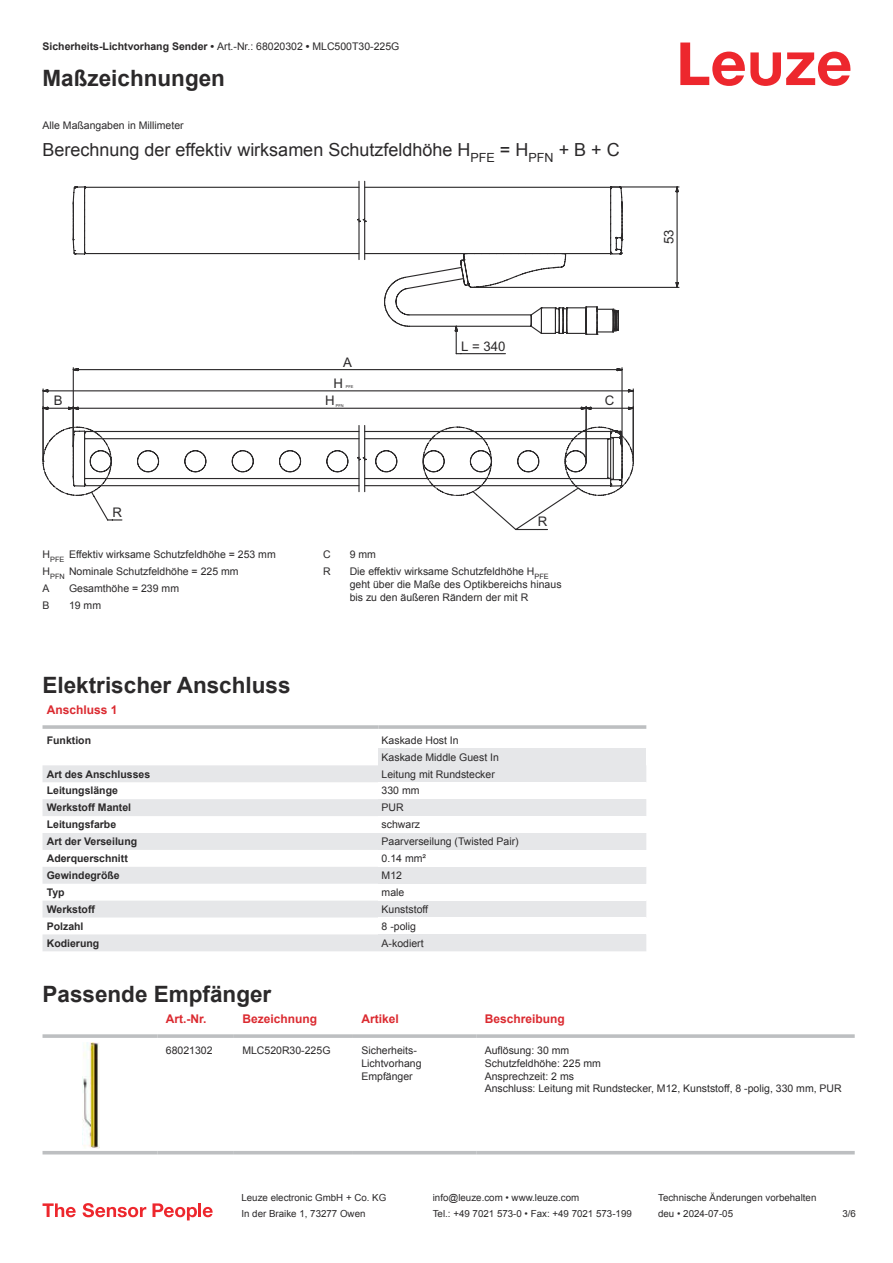
<style>
.page{position:relative;width:893px;height:1263px;background:#fff}
.page>*{position:absolute;margin:0;border:0;box-sizing:border-box;transform-origin:0 0}
.t1{font:700 22.5px "Arial";color:#2b292a}
.t2{font:18px "Arial";color:#2b292a}
.t3{font:13.2px "Arial";color:#2b292a}
.t4{font:700 12px "Arial";color:#db2a30}
.t5{font:10.5px/12.6px "Arial";color:#2b292a}
.t6{font:700 10.5px "Arial";color:#2b292a}
.t7{font:9.75px "Arial";color:#2b292a}
.t8{font:3.9px "Arial";color:#2b292a}
.s1{font-weight:400}
</style>
<div class="page">
<svg style="left:680px;top:43px;width:170px;height:43px"></svg>
<svg style="left:43px;top:765px;width:335px;height:186px;fill:#e6e7e9"></svg>
<hr style="left:43px;top:725px;width:335px;height:4px;background:#bdbfc1">
<hr style="left:378px;top:725px;width:268px;height:4px;background:#c7c9ca">
<div style="left:378px;top:748px;width:268px;height:17px;background:#e6e7e9"></div>
<div style="left:378px;top:765px;width:268px;height:17px;background:#e6e7e9"></div>
<div style="left:378px;top:799px;width:268px;height:17px;background:#e6e7e9"></div>
<div style="left:378px;top:833px;width:268px;height:17px;background:#e6e7e9"></div>
<div style="left:378px;top:867px;width:268px;height:17px;background:#e6e7e9"></div>
<div style="left:378px;top:901px;width:268px;height:16px;background:#e6e7e9"></div>
<div style="left:378px;top:934px;width:268px;height:17px;background:#e6e7e9"></div>
<svg style="left:43px;top:1148px;width:812px;height:7px"></svg>
<svg style="left:43px;top:1034px;width:114px;height:4px"></svg>
<svg style="left:157px;top:1034px;width:77px;height:4px"></svg>
<svg style="left:234px;top:1034px;width:119px;height:4px"></svg>
<svg style="left:353px;top:1034px;width:123px;height:4px"></svg>
<svg style="left:476px;top:1034px;width:379px;height:4px;background:#c3c5c7"></svg>
<hr style="left:43px;top:1151px;width:114px;height:3px;background:#bdbfc1">
<hr style="left:157px;top:1151px;width:77px;height:3px;background:#bdbfc1">
<hr style="left:234px;top:1151px;width:119px;height:3px;background:#bdbfc1">
<hr style="left:353px;top:1151px;width:123px;height:3px;background:#bdbfc1">
<hr style="left:476px;top:1151px;width:379px;height:3px;background:#bdbfc1">
<img style="left:82px;top:1042px;width:18px;height:106px">
<svg style="left:43px;top:1203px;width:33px;height:14px"></svg>
<svg style="left:83px;top:1203px;width:63px;height:14px"></svg>
<svg style="left:153px;top:1203px;width:44px;height:17px"></svg>
<hr style="left:198px;top:1203px;width:3px;height:14px;background:#ed272d">
<svg style="left:203px;top:1207px;width:10px;height:10px"></svg>
<svg style="left:83px;top:181px;width:300px;height:79px"></svg>
<svg style="left:383px;top:186px;width:297px;height:169px"></svg>
<svg style="left:43px;top:367px;width:591px;height:164px"></svg>
<p class="t6" style="left:43px;top:43px;width:358px">Sicherheits-Lichtvorhang Sender • <span class="s1">Art.-Nr.: 68020302</span> • <span class="s1">MLC500T30-225G</span></p>
<h1 class="t1" style="left:43px;top:70px;width:184px">Maßzeichnungen</h1>
<p class="t5" style="left:43px;top:120px;width:143px">Alle Maßangaben in Millimeter</p>
<h2 class="t2" style="left:43px;top:142px;width:579px">Berechnung der effektiv wirksamen Schutzfeldhöhe H<sub>PFE</sub> = H<sub>PFN</sub> + B + C</h2>
<p class="t3" style="left:343px;top:354px;width:10px">A</p>
<p class="t3" style="left:333px;top:375px;width:11px">H</p>
<p class="t8" style="left:346px;top:384px;width:9px">PFE</p>
<p class="t3" style="left:461px;top:338px;width:46px">L = 340</p>
<p class="t3" style="left:54px;top:393px;width:10px">B</p>
<p class="t8" style="left:336px;top:403px;width:9px">PFN</p>
<p class="t3" style="left:605px;top:393px;width:11px">C</p>
<p class="t3" style="left:325px;top:393px;width:11px">H</p>
<p class="t3" style="left:112px;top:505px;width:11px">R</p>
<p class="t5" style="left:43px;top:547px;width:235px;line-height:17px">H<sub>PFE</sub> Effektiv wirksame Schutzfeldhöhe = 253 mm<br>H<sub>PFN</sub> Nominale Schutzfeldhöhe = 225 mm<br>A</p>
<p class="t5" style="left:69px;top:583px;width:112px">Gesamthöhe = 239 mm</p>
<p class="t5" style="left:43px;top:600px;width:9px">B</p>
<p class="t5" style="left:69px;top:600px;width:34px">19 mm</p>
<p class="t3" style="left:538px;top:514px;width:11px">R</p>
<p class="t5" style="left:323px;top:549px;width:9px">C</p>
<p class="t5" style="left:350px;top:549px;width:28px">9 mm</p>
<p class="t5" style="left:323px;top:566px;width:9px">R</p>
<p class="t5" style="left:350px;top:566px;width:213px">Die effektiv wirksame Schutzfeldhöhe H<sub>PFE </sub>geht über die Maße des Optikbereichs hinaus bis zu den äußeren Rändern der mit R</p>
<p class="t3" style="left:661px;top:244px;width:16px;rotate:-90deg">53</p>
<h1 class="t1" style="left:43px;top:676px;width:250px">Elektrischer Anschluss</h1>
<p class="t4" style="left:47px;top:706px;width:72px">Anschluss 1</p>
<p class="t6" style="left:47px;top:736px;width:46px">Funktion</p>
<p class="t5" style="left:382px;top:732px;width:119px;line-height:17px">Kaskade Host In<br>Kaskade Middle Guest In</p>
<p class="t6" style="left:47px;top:770px;width:105px">Art des Anschlusses</p>
<p class="t5" style="left:382px;top:768px;width:115px">Leitung mit Rundstecker</p>
<p class="t6" style="left:47px;top:787px;width:73px">Leitungslänge</p>
<p class="t5" style="left:382px;top:785px;width:39px">330 mm</p>
<p class="t6" style="left:47px;top:804px;width:86px">Werkstoff Mantel</p>
<p class="t5" style="left:382px;top:802px;width:24px">PUR</p>
<p class="t6" style="left:47px;top:821px;width:71px">Leitungsfarbe</p>
<p class="t5" style="left:382px;top:819px;width:40px">schwarz</p>
<p class="t6" style="left:47px;top:837px;width:92px">Art der Verseilung</p>
<p class="t5" style="left:382px;top:836px;width:139px">Paarverseilung (Twisted Pair)</p>
<p class="t6" style="left:47px;top:854px;width:83px">Aderquerschnitt</p>
<p class="t5" style="left:382px;top:853px;width:46px">0.14 mm²</p>
<p class="t6" style="left:47px;top:871px;width:74px">Gewindegröße</p>
<p class="t5" style="left:382px;top:870px;width:22px">M12</p>
<p class="t6" style="left:47px;top:888px;width:19px">Typ</p>
<p class="t5" style="left:382px;top:887px;width:24px">male</p>
<p class="t6" style="left:47px;top:905px;width:50px">Werkstoff</p>
<p class="t5" style="left:382px;top:904px;width:48px">Kunststoff</p>
<p class="t6" style="left:47px;top:922px;width:38px">Polzahl</p>
<p class="t5" style="left:382px;top:921px;width:36px">8 -polig</p>
<p class="t6" style="left:47px;top:939px;width:54px">Kodierung</p>
<p class="t5" style="left:382px;top:937px;width:44px">A-kodiert</p>
<h1 class="t1" style="left:43px;top:985px;width:230px">Passende Empfänger</h1>
<p class="t4" style="left:166px;top:1015px;width:42px">Art.-Nr.</p>
<p class="t4" style="left:242px;top:1015px;width:76px">Bezeichnung</p>
<p class="t4" style="left:361px;top:1015px;width:39px">Artikel</p>
<p class="t4" style="left:485px;top:1015px;width:82px">Beschreibung</p>
<p class="t5" style="left:166px;top:1045px;width:48px">68021302</p>
<p class="t5" style="left:242px;top:1045px;width:90px">MLC520R30-225G</p>
<p class="t5" style="left:361px;top:1045px;width:62px">Sicherheits-<br>Lichtvorhang<br>Empfänger</p>
<p class="t5" style="left:485px;top:1045px;width:358px">Auflösung: 30 mm<br>Schutzfeldhöhe: 225 mm<br>Ansprechzeit: 2 ms<br>Anschluss: Leitung mit Rundstecker, M12, Kunststoff, 8 -polig, 330 mm, PUR</p>
<p class="t7" style="left:241px;top:1194px;width:146px">Leuze electronic GmbH + Co. KG</p>
<p class="t7" style="left:433px;top:1194px;width:148px">info@leuze.com • www.leuze.com</p>
<p class="t7" style="left:658px;top:1194px;width:160px">Technische Änderungen vorbehalten</p>
<p class="t7" style="left:241px;top:1210px;width:126px">In der Braike 1, 73277 Owen</p>
<p class="t7" style="left:433px;top:1210px;width:201px">Tel.: +49 7021 573-0 • Fax: +49 7021 573-199</p>
<p class="t7" style="left:658px;top:1210px;width:76px">deu • 2024-07-05</p>
<p class="t7" style="left:842px;top:1210px;width:15px">3 /6</p>
</div>
